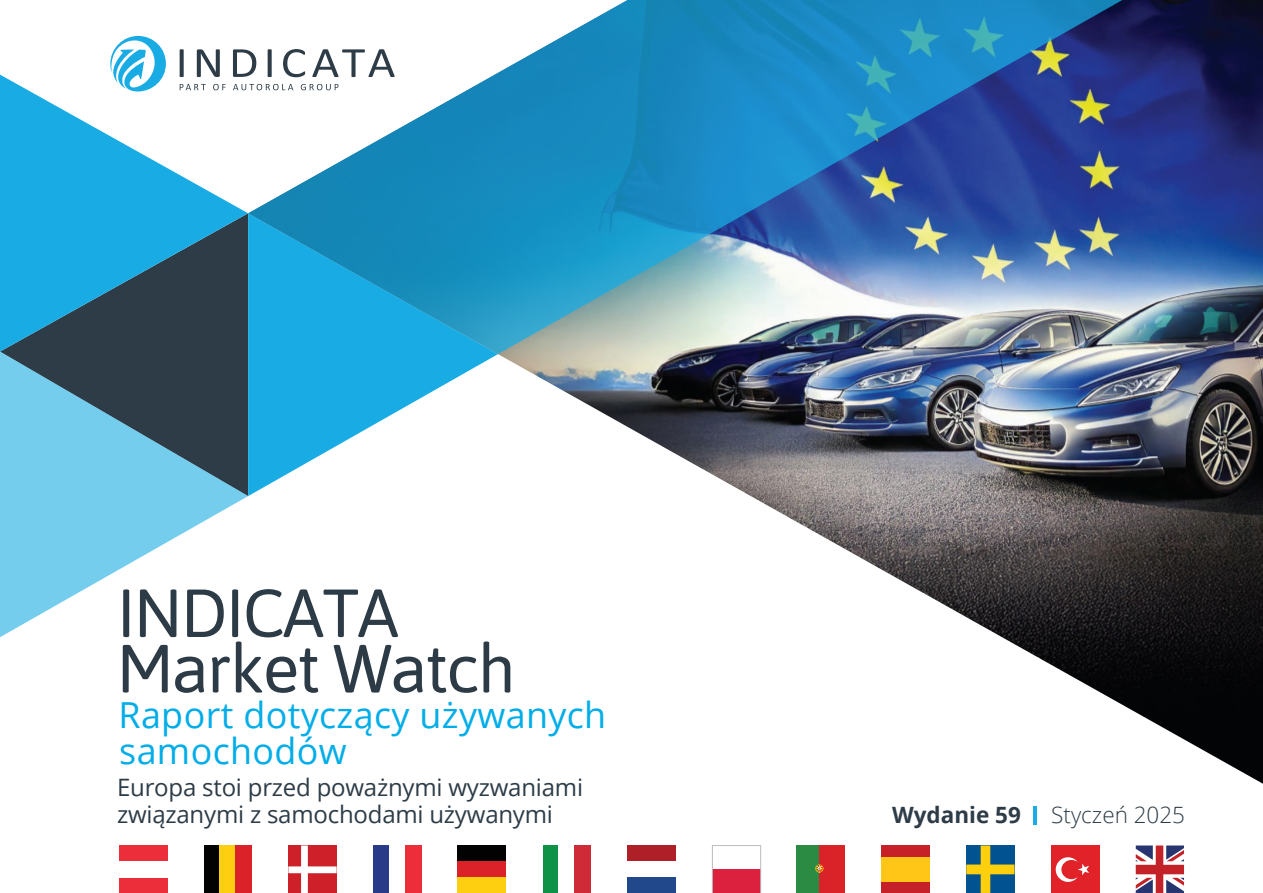
<style>
.page{position:relative;width:1263px;height:893px;background:#fff}
.page>*{position:absolute;margin:0;border:0;box-sizing:border-box;transform-origin:0 0}
.t1{font:67.8px/55.5px "Asap";letter-spacing:-.03em;color:#2c3b46}
.t2{font:35.85px/36px "Open Sans";letter-spacing:.01em;color:#00ade8}
.t3{font:24px/27px "Open Sans";letter-spacing:-.01em;color:#2d3c47}
.t4{font:300 22.5px "Open Sans";color:#2d3c47}
.t5{font:700 22.5px "Open Sans";color:#2d3c47}
</style>
<div class="page">
<div style="left:119px;top:845px;width:48px;height:48px;background:#ec2e3b"></div>
<div style="left:119px;top:861px;width:48px;height:17px;background:#fff"></div>
<svg style="left:288px;top:845px;width:49px;height:48px"></svg>
<div style="left:373px;top:845px;width:16px;height:48px;background:#293a88"></div>
<div style="left:405px;top:845px;width:16px;height:48px;background:#ec2e3b"></div>
<div style="left:458px;top:861px;width:48px;height:16px;background:#da2228"></div>
<div style="left:458px;top:877px;width:48px;height:16px;background:#fecf10"></div>
<div style="left:458px;top:845px;width:48px;height:16px;background:#020202"></div>
<div style="left:543px;top:845px;width:15px;height:48px;background:#0e9247"></div>
<div style="left:575px;top:845px;width:16px;height:48px;background:#cf2b37"></div>
<div style="left:204px;top:845px;width:15px;height:48px;background:#020202"></div>
<div style="left:219px;top:845px;width:17px;height:48px;background:#fecf10"></div>
<div style="left:236px;top:845px;width:16px;height:48px;background:#da2228"></div>
<div style="left:627px;top:878px;width:49px;height:15px;background:#21488b"></div>
<div style="left:627px;top:845px;width:49px;height:16px;background:#ae1f28"></div>
<div style="left:797px;top:845px;width:23px;height:48px;background:#2b8b43"></div>
<div style="left:819px;top:845px;width:26px;height:48px;background:#da2229"></div>
<svg style="left:815px;top:864px;width:8px;height:8px"></svg>
<div style="left:881px;top:845px;width:49px;height:48px;background:#c62128"></div>
<div style="left:881px;top:857px;width:49px;height:25px;background:#ffc617"></div>
<svg style="left:966px;top:845px;width:48px;height:48px"></svg>
<div style="left:1051px;top:845px;width:48px;height:48px;background:#e12228"></div>
<svg style="left:1056px;top:857px;width:33px;height:25px"></svg>
<svg style="left:1136px;top:845px;width:48px;height:48px"></svg>
<svg style="left:712px;top:845px;width:49px;height:48px"></svg>
<img style="left:498px;top:0;width:765px;height:784px">
<svg style="left:248px;top:354px;width:250px;height:142px"></svg>
<svg style="left:0;top:352px;width:248px;height:285px;fill:#75cdee"></svg>
<img style="left:248px;top:0;width:876px;height:354px">
<svg style="left:0;top:75px;width:248px;height:277px;fill:#19ace4"></svg>
<svg style="left:180px;top:84px;width:26px;height:6px"></svg>
<svg style="left:213px;top:84px;width:13px;height:6px"></svg>
<svg style="left:233px;top:84px;width:60px;height:6px"></svg>
<svg style="left:301px;top:84px;width:37px;height:6px"></svg>
<svg style="left:110px;top:36px;width:56px;height:55px"></svg>
<svg style="left:180px;top:49px;width:4px;height:28px"></svg>
<svg style="left:197px;top:49px;width:23px;height:28px"></svg>
<svg style="left:233px;top:49px;width:23px;height:28px"></svg>
<svg style="left:268px;top:49px;width:4px;height:28px"></svg>
<svg style="left:283px;top:49px;width:22px;height:28px"></svg>
<svg style="left:312px;top:49px;width:83px;height:28px"></svg>
<hr style="left:1033px;top:806px;width:3px;height:18px;background:#19ace4">
<h1 class="t1" style="left:117px;top:591px;width:400px">INDICATA<br>Market Watch</h1>
<h2 class="t2" style="left:119px;top:698px;width:489px">Raport dotyczący używanych samochodów</h2>
<p class="t3" style="left:117px;top:773px;width:468px">Europa stoi przed poważnymi wyzwaniami związanymi z samochodami używanymi</p>
<p class="t5" style="left:892px;top:805px;width:130px">Wydanie 59</p>
<p class="t4" style="left:1051px;top:799px;width:135px">Styczeń 2025</p>
</div>
